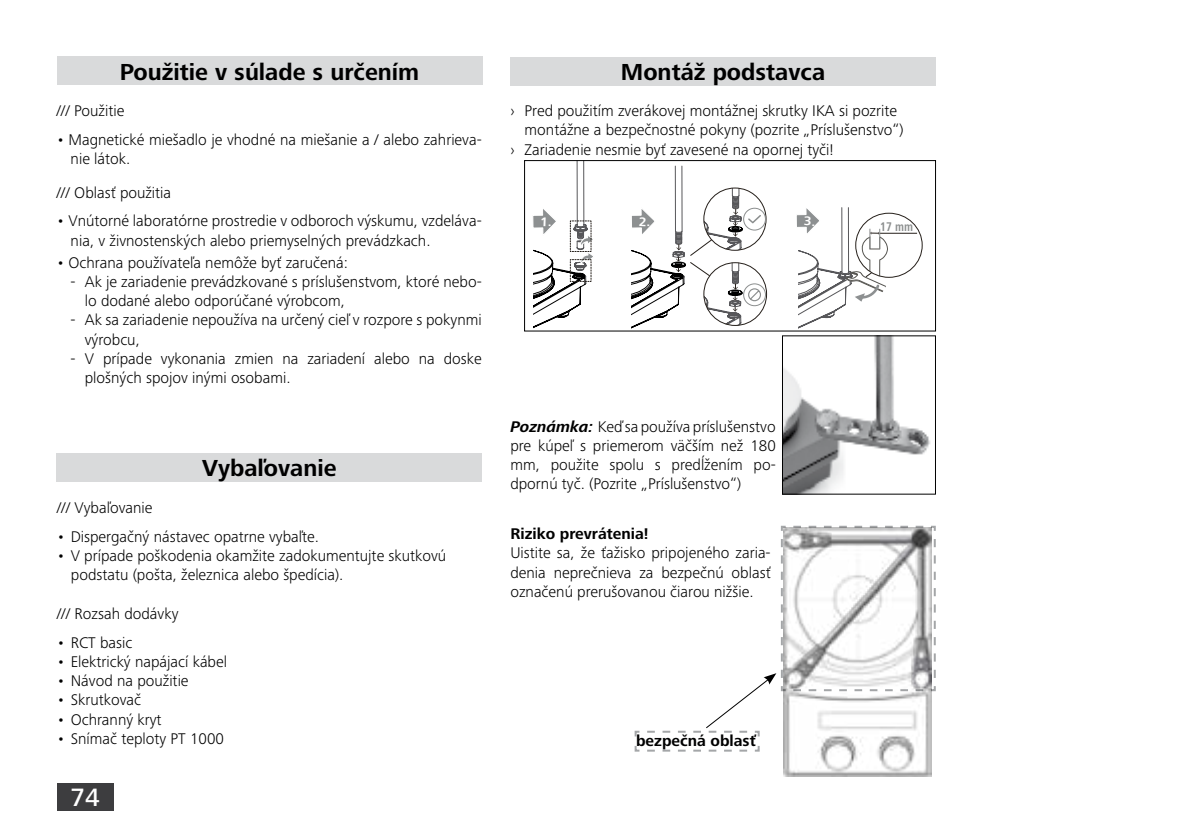
<style>
.page{position:relative;width:1191px;height:840px;background:#fff}
.page>*{position:absolute;margin:0;border:0;box-sizing:border-box;transform-origin:0 0}
.t1{font:500 26px "Frutiger Next IKA";color:#fff}
.t2{font:700 24px "Frutiger Next IKA";color:#000}
.t3{font:300 16px/19.2px "Frutiger Next IKA";color:#000}
.t4{font:700 16px "Frutiger Next IKA";color:#000}
.t5{font:700 condensed 13px "Frutiger Next IKA";color:#8b8e8e;scale:.93 1}
.s1{font-weight:700;font-style:italic}
</style>
<div class="page">
<div style="left:57px;top:782px;width:56px;height:28px;background:#3d3d3f"></div>
<div style="left:57px;top:453px;width:425px;height:28px;background:#d9dadb"></div>
<div style="left:57px;top:57px;width:425px;height:28px;background:#d9dadb"></div>
<div style="left:510px;top:57px;width:425px;height:28px;background:#d9dadb"></div>
<img style="left:784px;top:337px;width:147px;height:155px">
<svg style="left:634px;top:525px;width:302px;height:227px"></svg>
<img style="left:783px;top:527px;width:149px;height:248px">
<hr style="left:879px;top:233px;width:38px;height:1px;background:#251f1a">
<div style="left:524px;top:160px;width:411px;height:171px;border:1px solid #000"></div>
<svg style="left:532px;top:161px;width:62px;height:169px"></svg>
<svg style="left:631px;top:166px;width:263px;height:165px"></svg>
<h2 class="t2" style="left:120px;top:59px;width:301px">Použitie v súlade s určením</h2>
<h2 class="t2" style="left:621px;top:59px;width:206px">Montáž podstavca</h2>
<p class="t3" style="left:56px;top:101px;width:69px">/// Použitie</p>
<p class="t3" style="left:71px;top:130px;width:413px;text-indent:-14px">• Magnetické miešadlo je vhodné na miešanie a / alebo zahrieva&shy;nie látok.</p>
<p class="t3" style="left:56px;top:182px;width:116px">/// Oblasť použitia</p>
<p class="t3" style="left:71px;top:211px;width:413px;text-indent:-14px">• Vnútorné laboratórne prostredie v odboroch výskumu, vzdeláva&shy;nia, v živnostenských alebo priemyselných prevádzkach.</p>
<p class="t3" style="left:56px;top:252px;width:293px">• Ochrana používateľa nemôže byť zaručená:</p>
<p class="t3" style="left:85px;top:272px;width:398px;text-indent:-14px">- Ak je zariadenie prevádzkované s príslušenstvom, ktoré nebo&shy;lo dodané alebo odporúčané výrobcom,</p>
<p class="t3" style="left:85px;top:310px;width:398px;text-indent:-14px">- Ak sa zariadenie nepoužíva na určený cieľ v rozpore s pokynmi výrobcu,</p>
<p class="t3" style="left:85px;top:348px;width:398px;text-indent:-14px">- V prípade vykonania zmien na zariadení alebo na doske plošných spojov inými osobami.</p>
<h2 class="t2" style="left:202px;top:455px;width:136px">Vybaľovanie</h2>
<p class="t3" style="left:57px;top:498px;width:97px">/// Vybaľovanie</p>
<p class="t3" style="left:57px;top:526px;width:264px">• Dispergačný nástavec opatrne vybaľte.</p>
<p class="t3" style="left:71px;top:546px;width:377px;text-indent:-14px">• V prípade poškodenia okamžite zadokumentujte skutkovú podstatu (pošta, železnica alebo špedícia).</p>
<p class="t3" style="left:57px;top:603px;width:123px">/// Rozsah dodávky</p>
<p class="t3" style="left:57px;top:632px;width:77px">• RCT basic</p>
<p class="t3" style="left:57px;top:651px;width:172px">• Elektrický napájací kábel</p>
<p class="t3" style="left:57px;top:670px;width:133px">• Návod na použitie</p>
<p class="t3" style="left:57px;top:690px;width:86px">• Skrutkovač</p>
<p class="t3" style="left:57px;top:709px;width:106px">• Ochranný kryt</p>
<p class="t3" style="left:57px;top:728px;width:169px">• Snímač teploty PT 1000</p>
<h1 class="t1" style="left:70px;top:786px;width:31px">74</h1>
<p class="t3" style="left:510px;top:101px;width:388px">› Pred použitím zverákovej montážnej skrutky IKA si pozrite</p>
<p class="t3" style="left:524px;top:120px;width:380px">montážne a bezpečnostné pokyny (pozrite „Príslušenstvo“)</p>
<p class="t3" style="left:510px;top:139px;width:325px">› Zariadenie nesmie byť zavesené na opornej tyči!</p>
<p class="t3" style="left:510px;top:416px;width:267px;text-align:justify"><span class="s1">Poznámka:</span> Keď sa používa príslušenstvo pre kúpeľ s priemerom väčším než 180 mm, použite spolu s predĺžením po&shy;dpornú tyč. (Pozrite „Príslušenstvo“)</p>
<p class="t4" style="left:510px;top:525px;width:140px">Riziko prevrátenia!</p>
<p class="t3" style="left:510px;top:543px;width:262px;text-align:justify">Uistite sa, že ťažisko pripojeného zaria&shy;denia neprečnieva za bezpečnú oblasť označenú prerušovanou čiarou nižšie.</p>
<p class="t4" style="left:636px;top:731px;width:121px">bezpečná oblasť</p>
<p class="t5" style="left:880px;top:219px;width:37px">17 mm</p>
</div>
